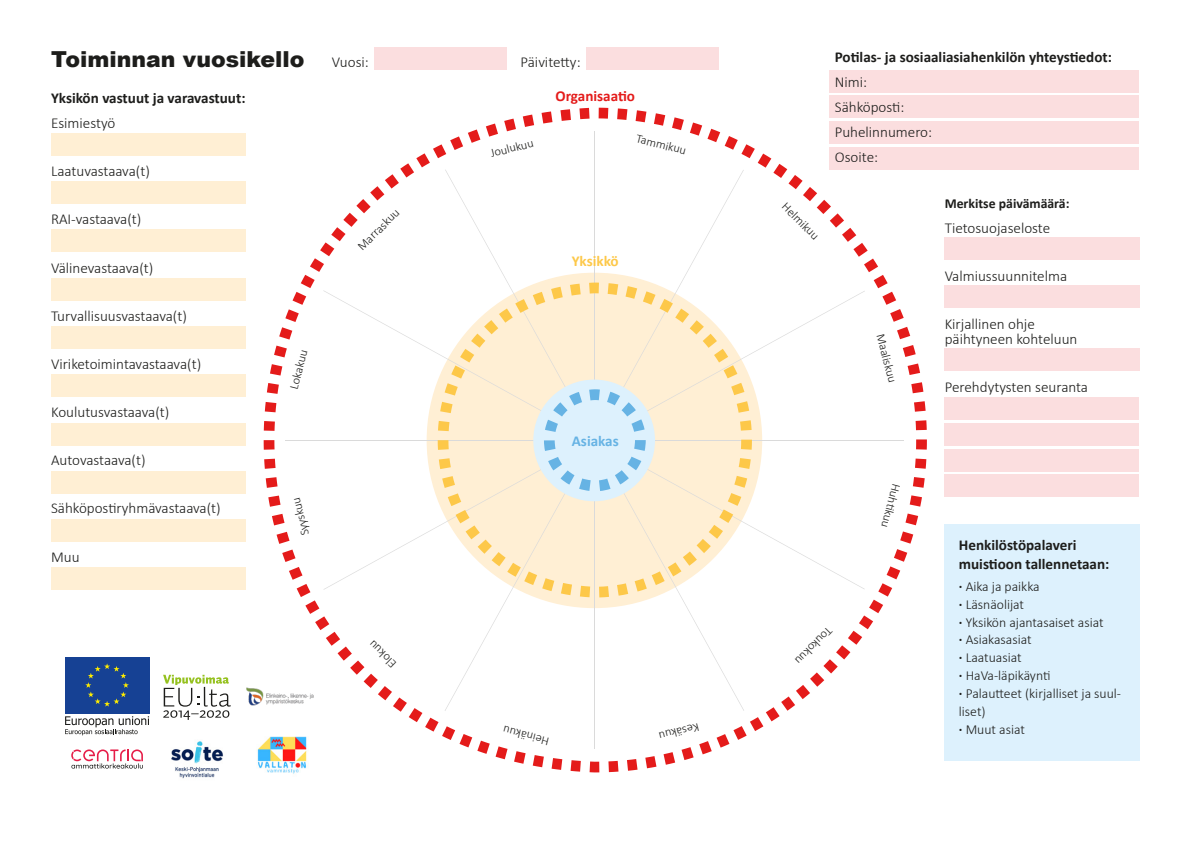
<style>
.page{position:relative;width:1191px;height:842px;background:#fff}
.page>*{position:absolute;margin:0;border:0;box-sizing:border-box;transform-origin:0 0}
.t1{font:900 22px "Arial";color:#1d1d1b}
.t2{font:300 15.1px/15.1px "Calibri";color:#1d1d1b}
.t3{font:700 15.1px/19.3px "Calibri";color:#1d1d1b}
.t4{font:700 15.1px "Calibri";color:#e41b1a}
.t5{font:700 15.1px "Calibri";color:#fdc849}
.t6{font:700 15.1px "Calibri";color:#66b3e4}
.t7{font:300 13.8px/17.9px "Calibri";color:#1d1d1b}
.t8{font:700 13.8px "Calibri";color:#1d1d1b}
.t9{font:300 12.4px "Calibri";color:#1d1d1b}
.s1{font-weight:700}
</style>
<div class="page">
<svg style="left:264px;top:108px;width:663px;height:664px"></svg>
<svg style="left:438px;top:283px;width:314px;height:314px;fill:#ffefd4"></svg>
<svg style="left:544px;top:389px;width:102px;height:102px;background:#cde7f7"></svg>
<div style="left:374px;top:47px;width:133px;height:22px;background:#fbdedf"></div>
<div style="left:586px;top:47px;width:132px;height:22px;background:#fbdedf"></div>
<div style="left:829px;top:70px;width:310px;height:22px;background:#fbdedf"></div>
<div style="left:944px;top:398px;width:195px;height:22px;background:#fbdedf"></div>
<div style="left:829px;top:121px;width:310px;height:23px;background:#fbdedf"></div>
<div style="left:944px;top:449px;width:195px;height:22px;background:#fbdedf"></div>
<div style="left:51px;top:133px;width:194px;height:23px;background:#ffefd4"></div>
<div style="left:944px;top:237px;width:195px;height:22px;background:#fbdedf"></div>
<div style="left:51px;top:278px;width:194px;height:22px;background:#ffefd4"></div>
<div style="left:51px;top:423px;width:194px;height:22px;background:#ffefd4"></div>
<div style="left:51px;top:181px;width:194px;height:23px;background:#ffefd4"></div>
<div style="left:944px;top:285px;width:195px;height:23px;background:#fbdedf"></div>
<div style="left:51px;top:326px;width:194px;height:22px;background:#ffefd4"></div>
<div style="left:51px;top:471px;width:194px;height:22px;background:#ffefd4"></div>
<div style="left:51px;top:230px;width:194px;height:22px;background:#ffefd4"></div>
<div style="left:944px;top:349px;width:195px;height:22px;background:#fbdedf"></div>
<div style="left:51px;top:375px;width:194px;height:22px;background:#ffefd4"></div>
<div style="left:51px;top:519px;width:194px;height:23px;background:#ffefd4"></div>
<div style="left:51px;top:568px;width:194px;height:22px;background:#ffefd4"></div>
<div style="left:944px;top:525px;width:196px;height:236px;background:#ddf1fd"></div>
<div style="left:829px;top:96px;width:310px;height:22px;background:#fbdedf"></div>
<div style="left:944px;top:423px;width:195px;height:23px;background:#fbdedf"></div>
<div style="left:829px;top:147px;width:310px;height:22px;background:#fbdedf"></div>
<div style="left:944px;top:475px;width:195px;height:22px;background:#fbdedf"></div>
<img style="left:171px;top:741px;width:52px;height:38px">
<svg style="left:71px;top:749px;width:72px;height:20px"></svg>
<div style="left:65px;top:657px;width:84px;height:56px;background:#164194"></div>
<svg style="left:85px;top:663px;width:44px;height:44px"></svg>
<svg style="left:65px;top:716px;width:84px;height:19px"></svg>
<svg style="left:163px;top:675px;width:68px;height:45px"></svg>
<img style="left:246px;top:679px;width:78px;height:34px">
<img style="left:257px;top:725px;width:54px;height:49px">
<h1 class="t1" style="left:51px;top:43px;width:255px">Toiminnan vuosikello</h1>
<p class="t2" style="left:332px;top:54px;width:38px">Vuosi:</p>
<p class="t2" style="left:520px;top:54px;width:62px">Päivitetty:</p>
<p class="t3" style="left:835px;top:48px;width:278px">Potilas- ja sosiaaliasiahenkilön yhteystiedot:</p>
<p class="t2" style="left:835px;top:74px;width:34px">Nimi:</p>
<p class="t2" style="left:835px;top:99px;width:71px">Sähköposti:</p>
<p class="t2" style="left:835px;top:124px;width:99px">Puhelinnumero:</p>
<p class="t2" style="left:835px;top:149px;width:45px">Osoite:</p>
<p class="t4" style="left:555px;top:85px;width:81px">Organisaatio</p>
<p class="t3" style="left:51px;top:88px;width:196px">Yksikön vastuut ja varavastuut:</p>
<p class="t2" style="left:51px;top:115px;width:66px">Esimiestyö</p>
<p class="t2" style="left:51px;top:164px;width:100px">Laatuvastaava(t)</p>
<p class="t2" style="left:51px;top:212px;width:92px">RAI-vastaava(t)</p>
<p class="t2" style="left:51px;top:260px;width:104px">Välinevastaava(t)</p>
<p class="t2" style="left:51px;top:308px;width:137px">Turvallisuusvastaava(t)</p>
<p class="t2" style="left:51px;top:356px;width:152px">Viriketoimintavastaava(t)</p>
<p class="t2" style="left:51px;top:404px;width:120px">Koulutusvastaava(t)</p>
<p class="t2" style="left:51px;top:453px;width:96px">Autovastaava(t)</p>
<p class="t2" style="left:51px;top:501px;width:171px">Sähköpostiryhmävastaava(t)</p>
<p class="t2" style="left:51px;top:549px;width:30px">Muu</p>
<p class="t9" style="left:638px;top:131px;width:53px;rotate:14deg">Tammikuu</p>
<p class="t9" style="left:489px;top:146px;width:46px;rotate:-14deg">Joulukuu</p>
<p class="t8" style="left:944px;top:194px;width:126px">Merkitse päivämäärä:</p>
<p class="t2" style="left:944px;top:220px;width:107px">Tietosuojaseloste</p>
<p class="t2" style="left:944px;top:268px;width:124px">Valmiussuunnitelma</p>
<p class="t2" style="left:944px;top:316px;width:134px">Kirjallinen ohje päihtyneen kohteluun</p>
<p class="t2" style="left:944px;top:380px;width:145px">Perehdytysten seuranta</p>
<p class="t9" style="left:789px;top:199px;width:49px;rotate:45deg">Helmikuu</p>
<p class="t9" style="left:354px;top:243px;width:55px;rotate:-45deg">Marraskuu</p>
<p class="t5" style="left:572px;top:250px;width:49px">Yksikkö</p>
<p class="t9" style="left:888px;top:332px;width:52px;rotate:76deg">Maaliskuu</p>
<p class="t9" style="left:286px;top:388px;width:42px;rotate:-76deg">Lokakuu</p>
<p class="t6" style="left:572px;top:430px;width:49px">Asiakas</p>
<p class="t9" style="left:904px;top:486px;width:47px;rotate:105deg">Huht kuu</p>
<p class="t9" style="left:298px;top:537px;width:41px;rotate:-104deg">Syyskuu</p>
<p class="t3" style="left:959px;top:535px;width:152px">Henkilöstöpalaveri muistioon tallennetaan:</p>
<p class="t7" style="left:959px;top:577px;width:82px"><span class="s1">·</span> Aika ja paikka</p>
<p class="t7" style="left:959px;top:595px;width:67px"><span class="s1">·</span> Läsnäolijat</p>
<p class="t7" style="left:959px;top:613px;width:146px"><span class="s1">·</span> Yksikön ajantasaiset asiat</p>
<p class="t7" style="left:959px;top:631px;width:74px"><span class="s1">·</span> Asiakasasiat</p>
<p class="t7" style="left:959px;top:649px;width:64px"><span class="s1">·</span> Laatuasiat</p>
<p class="t7" style="left:959px;top:666px;width:93px"><span class="s1">·</span> HaVa-läpikäynti</p>
<p class="t7" style="left:959px;top:684px;width:164px"><span class="s1">·</span> Palautteet (kirjalliset ja suul&shy;liset)</p>
<p class="t7" style="left:959px;top:720px;width:68px"><span class="s1">·</span> Muut asiat</p>
<p class="t9" style="left:836px;top:635px;width:49px;rotate:135deg">Toukokuu</p>
<p class="t9" style="left:389px;top:671px;width:35px;rotate:-135deg">E ol kuu</p>
<p class="t9" style="left:701px;top:734px;width:42px;rotate:166deg">seK ukä u</p>
<p class="t9" style="left:547px;top:749px;width:48px;rotate:-166deg">H i e kän uu</p>
</div>
